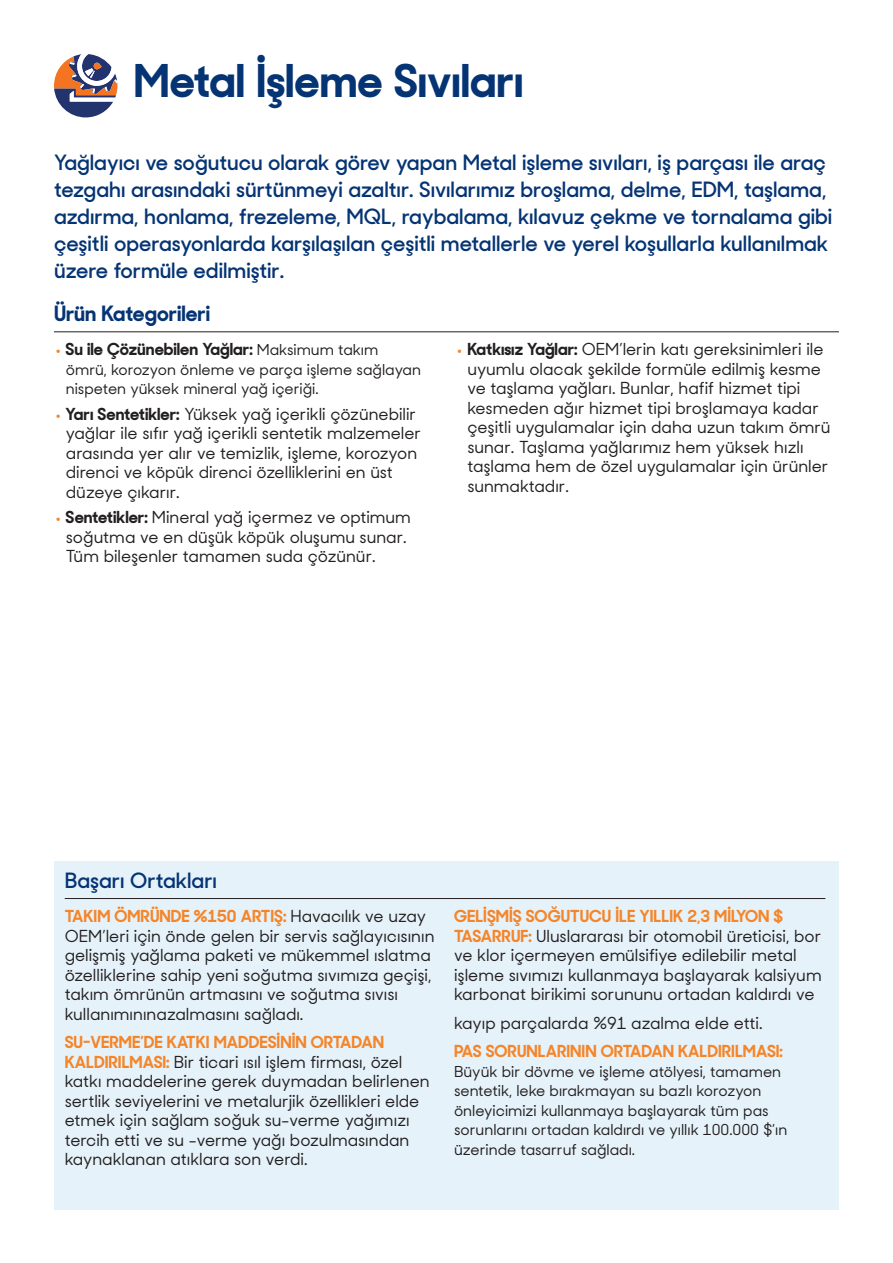
<style>
.page{position:relative;width:893px;height:1263px;background:#fff}
.page>*{position:absolute;margin:0;border:0;box-sizing:border-box;transform-origin:0 0}
.t1{font:700 45px "Sharp Sans Display No 2";color:#053474}
.t2{font:600 21px/27px "Sharp Sans Display No 2";color:#053474}
.t3{font:700 21px "Sharp Sans Display No 2";color:#053474}
.t4{font:500 16.5px/19.5px "Sharp Sans Display No 2";color:#231f20}
.t5{font:700 16.5px "Sharp Sans Display No 2";color:#231f20}
.t6{font:700 16.5px "Sharp Sans Display No 2";color:#f58529}
.t7{font:500 15px/19.5px "Sharp Sans Display No 2";color:#231f20}
.s1{font-weight:400;font-size:27px;color:#f58529}
.s2{font-weight:500;font-size:15px}
.s3{font-weight:700}
.s4{font-weight:700;color:#f58529}
</style>
<div class="page">
<svg style="left:54px;top:54px;width:63px;height:63px"></svg>
<hr style="left:54px;top:331px;width:785px;height:1px;background:#231f20">
<div style="left:54px;top:862px;width:785px;height:348px;background:#e6f2fa"></div>
<hr style="left:65px;top:898px;width:760px;height:1px;background:#231f20">
<h1 class="t1" style="left:134px;top:42px;width:391px">Metal İşleme Sıvıları</h1>
<p class="t2" style="left:54px;top:146px;width:780px">Yağlayıcı ve soğutucu olarak görev yapan Metal işleme sıvıları, iş parçası ile araç tezgahı arasındaki sürtünmeyi azaltır. Sıvılarımız broşlama, delme, EDM, taşlama, azdırma, honlama, frezeleme, MQL, raybalama, kılavuz çekme ve tornalama gibi çeşitli operasyonlarda karşılaşılan çeşitli metallerle ve yerel koşullarla kullanılmak üzere formüle edilmiştir.</p>
<p class="t3" style="left:54px;top:295px;width:158px">Ürün Kategorileri</p>
<p class="t5" style="left:54px;top:335px;width:326px"><span class="s1">•</span> Su ile Çözünebilen Yağlar: <span class="s2">Maksimum takım</span></p>
<p class="t7" style="left:66px;top:358px;width:357px">ömrü, korozyon önleme ve parça işleme sağlayan nispeten yüksek mineral yağ içeriği.</p>
<p class="t4" style="left:66px;top:403px;width:357px;text-indent:-12px"><span class="s1">•</span> <span class="s3">Yarı Sentetikler:</span> Yüksek yağ içerikli çözünebilir yağlar ile sıfır yağ içerikli sentetik malzemeler arasında yer alır ve temizlik, işleme, korozyon direnci ve köpük direnci özelliklerini en üst düzeye çıkarır.</p>
<p class="t4" style="left:66px;top:506px;width:346px;text-indent:-12px"><span class="s1">•</span> <span class="s3">Sentetikler:</span> Mineral yağ içermez ve optimum soğutma ve en düşük köpük oluşumu sunar.<br>Tüm bileşenler tamamen suda çözünür.</p>
<p class="t4" style="left:467px;top:338px;width:365px;text-indent:-12px"><span class="s1">•</span> <span class="s3">Katkısız Yağlar:</span> OEM’lerin katı gereksinimleri ile uyumlu olacak şekilde formüle edilmiş kesme ve taşlama yağları. Bunlar, hafif hizmet tipi kesmeden ağır hizmet tipi broşlamaya kadar çeşitli uygulamalar için daha uzun takım ömrü sunar. Taşlama yağlarımız hem yüksek hızlı taşlama hem de özel uygulamalar için ürünler sunmaktadır.</p>
<p class="t2" style="left:65px;top:864px;width:154px">Başarı Ortakları</p>
<p class="t4" style="left:65px;top:905px;width:371px"><span class="s4">TAKIM ÖMRÜNDE %150 ARTIŞ:</span> Havacılık ve uzay OEM’leri için önde gelen bir servis sağlayıcısının gelişmiş yağlama paketi ve mükemmel ıslatma özelliklerine sahip yeni soğutma sıvımıza geçişi, takım ömrünün artmasını ve soğutma sıvısı kullanımınınazalmasını sağladı.</p>
<p class="t4" style="left:65px;top:1031px;width:366px"><span class="s4">SU-VERME’DE KATKI MADDESİNİN ORTADAN KALDIRILMASI:</span> Bir ticari ısıl işlem firması, özel katkı maddelerine gerek duymadan belirlenen sertlik seviyelerini ve metalurjik özellikleri elde etmek için sağlam soğuk su-verme yağımızı tercih etti ve su -verme yağı bozulmasından kaynaklanan atıklara son verdi.</p>
<p class="t4" style="left:454px;top:905px;width:369px"><span class="s4">GELİŞMİŞ SOĞUTUCU İLE YILLIK 2,3 MİLYON $ TASARRUF:</span> Uluslararası bir otomobil üreticisi, bor ve klor içermeyen emülsifiye edilebilir metal işleme sıvımızı kullanmaya başlayarak kalsiyum karbonat birikimi sorununu ortadan kaldırdı ve</p>
<p class="t4" style="left:454px;top:1011px;width:310px">kayıp parçalarda %91 azalma elde etti.</p>
<p class="t6" style="left:454px;top:1037px;width:330px">PAS SORUNLARININ ORTADAN KALDIRILMASI:</p>
<p class="t7" style="left:454px;top:1060px;width:335px">Büyük bir dövme ve işleme atölyesi, tamamen sentetik, leke bırakmayan su bazlı korozyon önleyicimizi kullanmaya başlayarak tüm pas sorunlarını ortadan kaldırdı ve yıllık 100.000 $’ın üzerinde tasarruf sağladı.</p>
</div>
